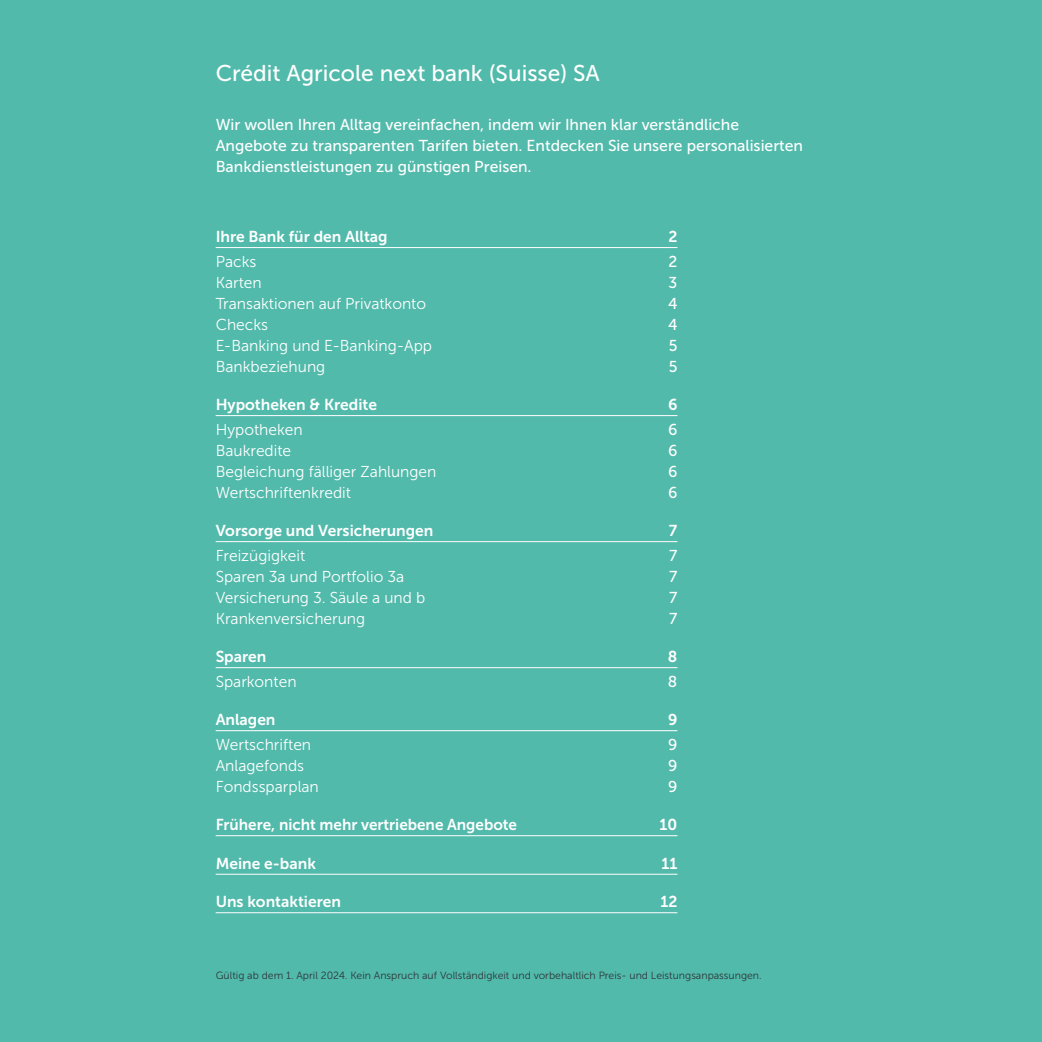
<style>
.page{position:relative;width:1042px;height:1042px;background:#52baab}
.page>*{position:absolute;margin:0;border:0;box-sizing:border-box;transform-origin:0 0}
.t1{font:22.75px "Museo Sans 500";color:#fff}
.t2{font:15.75px "Museo Sans 300";color:#fff}
.t3{font:15.75px/21px "Museo Sans 500";color:#fff}
.t4{font:15.75px "Museo Sans 700";color:#fff}
.t5{font:10.5px "Museo Sans 300";color:#2e3639}
</style>
<div class="page">
<hr style="left:216px;top:247px;width:461px;height:1px;background:#fff">
<hr style="left:216px;top:415px;width:461px;height:1px;background:#fff">
<hr style="left:216px;top:541px;width:461px;height:1px;background:#fff">
<hr style="left:216px;top:667px;width:461px;height:1px;background:#fff">
<hr style="left:216px;top:730px;width:461px;height:1px;background:#fff">
<hr style="left:216px;top:835px;width:461px;height:1px;background:#fff">
<hr style="left:216px;top:874px;width:461px;height:1px;background:#fff">
<hr style="left:216px;top:912px;width:461px;height:1px;background:#fff">
<h1 class="t1" style="left:216px;top:61px;width:386px">Crédit Agricole next bank (Suisse) SA</h1>
<p class="t3" style="left:216px;top:114px;width:589px">Wir wollen Ihren Alltag vereinfachen, indem wir Ihnen klar verständliche<br>Angebote zu transparenten Tarifen bieten. Entdecken Sie unsere personalisierten<br>Bankdienstleistungen zu günstigen Preisen.</p>
<p class="t4" style="left:216px;top:228px;width:173px">Ihre Bank für den Alltag</p>
<p class="t4" style="left:668px;top:228px;width:11px">2</p>
<p class="t2" style="left:216px;top:253px;width:42px">Packs</p>
<p class="t3" style="left:668px;top:251px;width:10px">2</p>
<p class="t2" style="left:216px;top:274px;width:48px">Karten</p>
<p class="t3" style="left:668px;top:272px;width:10px">3</p>
<p class="t2" style="left:216px;top:295px;width:212px">Transaktionen auf Privatkonto</p>
<p class="t3" style="left:668px;top:293px;width:11px">4</p>
<p class="t2" style="left:216px;top:316px;width:54px">Checks</p>
<p class="t3" style="left:668px;top:314px;width:11px">4</p>
<p class="t2" style="left:216px;top:337px;width:218px">E-Banking und E-Banking-App</p>
<p class="t3" style="left:669px;top:335px;width:10px">5</p>
<p class="t2" style="left:216px;top:358px;width:111px">Bankbeziehung</p>
<p class="t3" style="left:669px;top:356px;width:10px">5</p>
<p class="t4" style="left:216px;top:396px;width:163px">Hypotheken &amp; Kredite</p>
<p class="t4" style="left:668px;top:396px;width:11px">6</p>
<p class="t2" style="left:216px;top:421px;width:89px">Hypotheken</p>
<p class="t3" style="left:668px;top:419px;width:11px">6</p>
<p class="t2" style="left:216px;top:442px;width:77px">Baukredite</p>
<p class="t3" style="left:668px;top:440px;width:11px">6</p>
<p class="t2" style="left:216px;top:463px;width:222px">Begleichung fälliger Zahlungen</p>
<p class="t3" style="left:668px;top:461px;width:11px">6</p>
<p class="t2" style="left:216px;top:484px;width:137px">Wertschriftenkredit</p>
<p class="t3" style="left:668px;top:482px;width:11px">6</p>
<p class="t4" style="left:216px;top:522px;width:219px">Vorsorge und Versicherungen</p>
<p class="t4" style="left:669px;top:522px;width:10px">7</p>
<p class="t2" style="left:216px;top:547px;width:91px">Freizügigkeit</p>
<p class="t3" style="left:669px;top:545px;width:10px">7</p>
<p class="t2" style="left:216px;top:568px;width:190px">Sparen 3a und Portfolio 3a</p>
<p class="t3" style="left:669px;top:566px;width:10px">7</p>
<p class="t2" style="left:216px;top:589px;width:211px">Versicherung 3. Säule a und b</p>
<p class="t3" style="left:669px;top:587px;width:10px">7</p>
<p class="t2" style="left:216px;top:610px;width:151px">Krankenversicherung</p>
<p class="t3" style="left:669px;top:608px;width:10px">7</p>
<p class="t4" style="left:216px;top:648px;width:52px">Sparen</p>
<p class="t4" style="left:668px;top:648px;width:11px">8</p>
<p class="t2" style="left:216px;top:673px;width:82px">Sparkonten</p>
<p class="t3" style="left:668px;top:671px;width:11px">8</p>
<p class="t4" style="left:216px;top:711px;width:61px">Anlagen</p>
<p class="t4" style="left:668px;top:711px;width:11px">9</p>
<p class="t2" style="left:216px;top:736px;width:97px">Wertschriften</p>
<p class="t3" style="left:668px;top:734px;width:11px">9</p>
<p class="t2" style="left:216px;top:757px;width:90px">Anlagefonds</p>
<p class="t3" style="left:668px;top:755px;width:11px">9</p>
<p class="t2" style="left:216px;top:778px;width:105px">Fondssparplan</p>
<p class="t3" style="left:668px;top:776px;width:11px">9</p>
<p class="t4" style="left:216px;top:816px;width:303px">Frühere, nicht mehr vertriebene Angebote</p>
<p class="t4" style="left:659px;top:816px;width:19px">10</p>
<p class="t4" style="left:216px;top:854px;width:102px">Meine e-bank</p>
<p class="t4" style="left:661px;top:854px;width:17px">11</p>
<p class="t4" style="left:216px;top:893px;width:127px">Uns kontaktieren</p>
<p class="t4" style="left:660px;top:893px;width:19px">12</p>
<p class="t5" style="left:216px;top:969px;width:547px">Gültig ab dem 1. April 2024. Kein Anspruch auf Vollständigkeit und vorbehaltlich Preis- und Leistungsanpassungen.</p>
</div>
